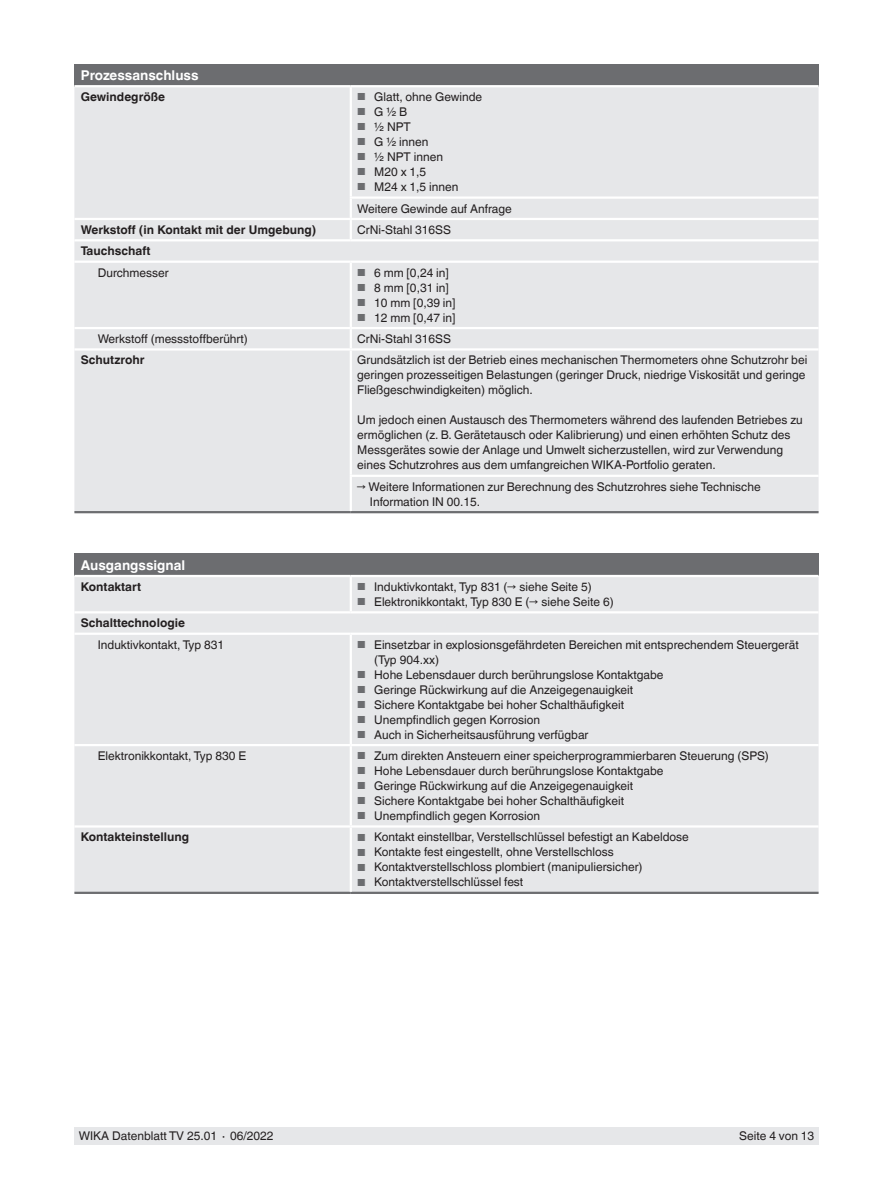
<style>
.page{position:relative;width:893px;height:1188px;background:#fff}
.page>*{position:absolute;margin:0;border:0;box-sizing:border-box;transform-origin:0 0}
.t1{font:700 13.5px "Helvetica World";color:#fff}
.t2{font:12px/15px "Helvetica World";color:#231f20}
.t3{font:700 12px "Helvetica World";color:#231f20}
.s1{font-size:10.2px;color:#6c6d70}
</style>
<div class="page">
<div style="left:74px;top:1128px;width:745px;height:17px;background:#e6e7e9"></div>
<div style="left:74px;top:64px;width:745px;height:22px;background:#6c6d70"></div>
<div style="left:74px;top:87px;width:745px;height:152px;background:#e6e7e9"></div>
<div style="left:74px;top:241px;width:745px;height:270px;background:#e6e7e9"></div>
<hr style="left:74px;top:327px;width:277px;height:2px;background:#fff">
<hr style="left:351px;top:327px;width:468px;height:2px;background:#fff">
<hr style="left:74px;top:511px;width:277px;height:2px;background:#6c6d70">
<hr style="left:351px;top:511px;width:468px;height:2px;background:#6c6d70">
<hr style="left:350px;top:196px;width:469px;height:3px;background:#fff">
<hr style="left:351px;top:218px;width:468px;height:2px;background:#fff">
<hr style="left:74px;top:261px;width:277px;height:2px;background:#fff">
<hr style="left:351px;top:261px;width:468px;height:2px;background:#fff">
<hr style="left:350px;top:263px;width:2px;height:64px;background:#fff">
<svg style="left:350px;top:329px;width:2px;height:19px"></svg>
<hr style="left:74px;top:85px;width:277px;height:2px;background:#fff">
<hr style="left:351px;top:85px;width:468px;height:2px;background:#fff">
<hr style="left:351px;top:348px;width:468px;height:3px;background:#fff">
<hr style="left:350px;top:475px;width:469px;height:2px;background:#fff">
<hr style="left:350px;top:87px;width:2px;height:109px;background:#fff">
<svg style="left:350px;top:199px;width:2px;height:40px"></svg>
<hr style="left:74px;top:218px;width:277px;height:2px;background:#fff">
<hr style="left:74px;top:348px;width:277px;height:3px;background:#fff">
<hr style="left:350px;top:351px;width:2px;height:124px;background:#fff">
<hr style="left:350px;top:477px;width:2px;height:34px;background:#fff">
<div style="left:74px;top:554px;width:745px;height:22px;background:#6c6d70"></div>
<div style="left:74px;top:577px;width:745px;height:315px;background:#e6e7e9"></div>
<hr style="left:74px;top:575px;width:277px;height:2px;background:#fff">
<hr style="left:351px;top:575px;width:468px;height:2px;background:#fff">
<hr style="left:350px;top:577px;width:2px;height:34px;background:#fff">
<hr style="left:74px;top:892px;width:277px;height:2px;background:#6c6d70">
<hr style="left:351px;top:892px;width:468px;height:2px;background:#6c6d70">
<hr style="left:74px;top:611px;width:277px;height:2px;background:#fff">
<hr style="left:351px;top:611px;width:468px;height:2px;background:#fff">
<hr style="left:74px;top:633px;width:277px;height:2px;background:#fff">
<hr style="left:351px;top:633px;width:468px;height:2px;background:#fff">
<hr style="left:74px;top:744px;width:277px;height:2px;background:#fff">
<hr style="left:351px;top:744px;width:468px;height:2px;background:#fff">
<hr style="left:74px;top:825px;width:277px;height:3px;background:#fff">
<hr style="left:351px;top:825px;width:468px;height:3px;background:#fff">
<hr style="left:350px;top:635px;width:2px;height:109px;background:#fff">
<hr style="left:350px;top:746px;width:2px;height:79px;background:#fff">
<hr style="left:350px;top:828px;width:2px;height:64px;background:#fff">
<p class="t1" style="left:81px;top:67px;width:119px">Prozessanschluss</p>
<p class="t3" style="left:81px;top:90px;width:86px">Gewindegröße</p>
<p class="t2" style="left:357px;top:90px;width:127px"><span class="s1">■</span> Glatt, ohne Gewinde</p>
<p class="t2" style="left:357px;top:105px;width:52px"><span class="s1">■</span> G ½ B</p>
<p class="t2" style="left:357px;top:120px;width:55px"><span class="s1">■</span> ½ NPT</p>
<p class="t2" style="left:357px;top:135px;width:73px"><span class="s1">■</span> G ½ innen</p>
<p class="t2" style="left:357px;top:150px;width:87px"><span class="s1">■</span> ½ NPT innen</p>
<p class="t2" style="left:357px;top:165px;width:71px"><span class="s1">■</span> M20 x 1,5</p>
<p class="t2" style="left:357px;top:176px;width:156px;line-height:21.3px"><span class="s1">■</span> M24 x 1,5 innen<br>Weitere Gewinde auf Anfrage</p>
<p class="t3" style="left:81px;top:223px;width:237px">Werkstoff (in Kontakt mit der Umgebung)</p>
<p class="t2" style="left:357px;top:222px;width:95px">CrNi-Stahl 316SS</p>
<p class="t3" style="left:81px;top:244px;width:71px">Tauchschaft</p>
<p class="t2" style="left:98px;top:265px;width:72px">Durchmesser</p>
<p class="t2" style="left:357px;top:265px;width:93px"><span class="s1">■</span> 6 mm [0,24 in]</p>
<p class="t2" style="left:357px;top:280px;width:93px"><span class="s1">■</span> 8 mm [0,31 in]</p>
<p class="t2" style="left:357px;top:295px;width:100px"><span class="s1">■</span> 10 mm [0,39 in]</p>
<p class="t2" style="left:357px;top:310px;width:100px"><span class="s1">■</span> 12 mm [0,47 in]</p>
<p class="t2" style="left:98px;top:331px;width:152px">Werkstoff (messstoffberührt)</p>
<p class="t2" style="left:357px;top:331px;width:95px">CrNi-Stahl 316SS</p>
<p class="t3" style="left:81px;top:353px;width:65px">Schutzrohr</p>
<p class="t2" style="left:357px;top:353px;width:452px">Grundsätzlich ist der Betrieb eines mechanischen Thermometers ohne Schutzrohr bei geringen prozesseitigen Belastungen (geringer Druck, niedrige Viskosität und geringe<br>Fließgeschwindigkeiten) möglich.</p>
<p class="t2" style="left:357px;top:413px;width:447px">Um jedoch einen Austausch des Thermometers während des laufenden Betriebes zu ermöglichen (z. B. Gerätetausch oder Kalibrierung) und einen erhöhten Schutz des Messgerätes sowie der Anlage und Umwelt sicherzustellen, wird zur Verwendung eines Schutzrohres aus dem umfangreichen WIKA-Portfolio geraten.</p>
<p class="t2" style="left:370px;top:479px;width:392px;text-indent:-13px">→ Weitere Informationen zur Berechnung des Schutzrohres siehe Technische<br>Information IN 00.15.</p>
<p class="t1" style="left:81px;top:557px;width:106px">Ausgangssignal</p>
<p class="t3" style="left:81px;top:580px;width:62px">Kontaktart</p>
<p class="t2" style="left:357px;top:579px;width:236px"><span class="s1">■</span> Induktivkontakt, Typ 831 (→ siehe Seite 5)</p>
<p class="t2" style="left:357px;top:594px;width:258px"><span class="s1">■</span> Elektronikkontakt, Typ 830 E (→ siehe Seite 6)</p>
<p class="t3" style="left:81px;top:616px;width:106px">Schalttechnologie</p>
<p class="t2" style="left:98px;top:637px;width:128px">Induktivkontakt, Typ 831</p>
<p class="t2" style="left:374px;top:637px;width:426px;text-indent:-17px"><span class="s1">■</span> Einsetzbar in explosionsgefährdeten Bereichen mit entsprechendem Steuergerät (Typ 904.xx)</p>
<p class="t2" style="left:357px;top:667px;width:308px"><span class="s1">■</span> Hohe Lebensdauer durch berührungslose Kontaktgabe</p>
<p class="t2" style="left:357px;top:682px;width:278px"><span class="s1">■</span> Geringe Rückwirkung auf die Anzeigegenauigkeit</p>
<p class="t2" style="left:357px;top:697px;width:268px"><span class="s1">■</span> Sichere Kontaktgabe bei hoher Schalthäufigkeit</p>
<p class="t2" style="left:357px;top:712px;width:185px"><span class="s1">■</span> Unempfindlich gegen Korrosion</p>
<p class="t2" style="left:357px;top:727px;width:233px"><span class="s1">■</span> Auch in Sicherheitsausführung verfügbar</p>
<p class="t2" style="left:98px;top:748px;width:150px">Elektronikkontakt, Typ 830 E</p>
<p class="t2" style="left:357px;top:748px;width:413px"><span class="s1">■</span> Zum direkten Ansteuern einer speicherprogrammierbaren Steuerung (SPS)</p>
<p class="t2" style="left:357px;top:763px;width:308px"><span class="s1">■</span> Hohe Lebensdauer durch berührungslose Kontaktgabe</p>
<p class="t2" style="left:357px;top:778px;width:278px"><span class="s1">■</span> Geringe Rückwirkung auf die Anzeigegenauigkeit</p>
<p class="t2" style="left:357px;top:793px;width:268px"><span class="s1">■</span> Sichere Kontaktgabe bei hoher Schalthäufigkeit</p>
<p class="t2" style="left:357px;top:808px;width:185px"><span class="s1">■</span> Unempfindlich gegen Korrosion</p>
<p class="t3" style="left:81px;top:830px;width:110px">Kontakteinstellung</p>
<p class="t2" style="left:357px;top:830px;width:333px"><span class="s1">■</span> Kontakt einstellbar, Verstellschlüssel befestigt an Kabeldose</p>
<p class="t2" style="left:357px;top:845px;width:258px"><span class="s1">■</span> Kontakte fest eingestellt, ohne Verstellschloss</p>
<p class="t2" style="left:357px;top:860px;width:287px"><span class="s1">■</span> Kontaktverstellschloss plombiert (manipuliersicher)</p>
<p class="t2" style="left:357px;top:875px;width:168px"><span class="s1">■</span> Kontaktverstellschlüssel fest</p>
<p class="t2" style="left:79px;top:1129px;width:196px">WIKA Datenblatt TV 25.01 ∙ 06/2022</p>
<p class="t2" style="left:739px;top:1129px;width:77px">Seite 4 von 13</p>
</div>
